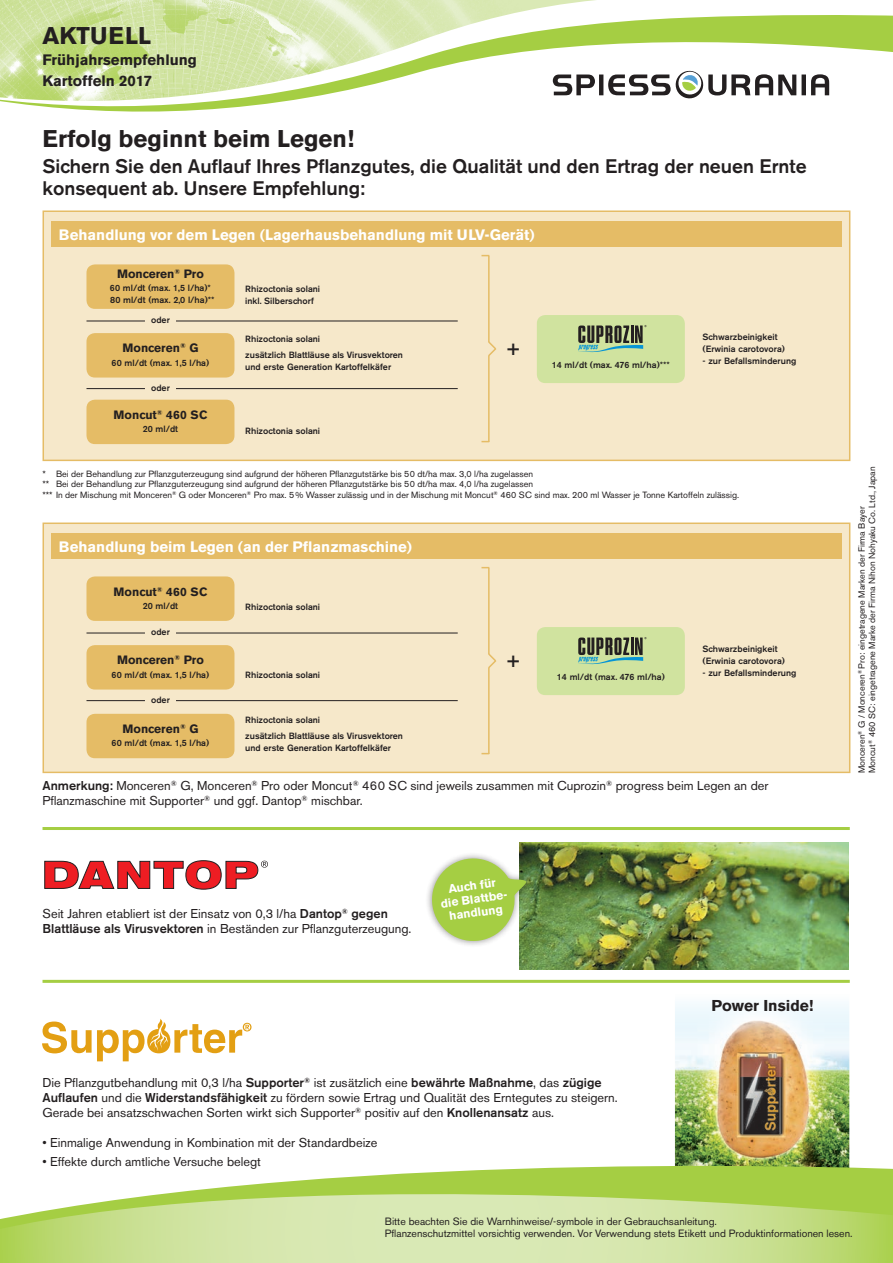
<style>
.page{position:relative;width:893px;height:1263px;background:#fff}
.page>*{position:absolute;margin:0;border:0;box-sizing:border-box;transform-origin:0 0}
.t1{font:700 24px "Akzidenz Grotesk BE";color:#231f20}
.t2{font:500 19.5px/21.9px "Akzidenz Grotesk BE";color:#231f20}
.t3{font:700 15.6px "Akzidenz Grotesk BE";color:#231f20}
.t4{font:700 15px "Akzidenz Grotesk BE";color:#fff}
.t5{font:700 15px/21px "Akzidenz Grotesk BE";color:#231f20}
.t6{font:12.75px/15px "Akzidenz Grotesk BE";color:#231f20}
.t7{font:700 12px "Akzidenz Grotesk BE";color:#231f20}
.t8{font:700 12px/13.5px "Akzidenz Grotesk BE";color:#fff;text-align:center}
.t9{font:10.5px/12px "Akzidenz Grotesk BE";color:#231f20}
.t10{font:500 9px/12px "Akzidenz Grotesk BE";color:#231f20}
.t11{font:9px/10.5px "Akzidenz Grotesk BE";color:#231f20}
.s1{font-weight:500}
</style>
<div class="page">
<img style="left:675px;top:969px;width:174px;height:177px">
<div style="left:43px;top:210px;width:807px;height:251px;background:#f6e8ca;border:2px solid #e5bc66"></div>
<div style="left:43px;top:522px;width:807px;height:251px;background:#f6e8ca;border:2px solid #e5bc66"></div>
<svg style="left:89px;top:15px;width:804px;height:97px"></svg>
<svg style="left:7px;top:15px;width:760px;height:95px"></svg>
<img style="left:0;top:0;width:597px;height:102px">
<svg style="left:553px;top:69px;width:276px;height:31px"></svg>
<svg style="left:0;top:1232px;width:893px;height:31px;background:#cde29b"></svg>
<svg style="left:0;top:1146px;width:893px;height:86px"></svg>
<div style="left:86px;top:264px;width:148px;height:45px;background:#e5bc66;border-radius:9px"></div>
<div style="left:537px;top:315px;width:148px;height:68px;background:#d0e39f;border-radius:9px"></div>
<div style="left:86px;top:333px;width:148px;height:45px;background:#e5bc66;border-radius:9px"></div>
<div style="left:86px;top:400px;width:148px;height:44px;background:#e5bc66;border-radius:9px"></div>
<div style="left:52px;top:221px;width:790px;height:26px;background:#e5bc66"></div>
<div style="left:52px;top:533px;width:790px;height:26px;background:#e5bc66"></div>
<div style="left:86px;top:645px;width:148px;height:44px;background:#e5bc66;border-radius:9px"></div>
<div style="left:86px;top:714px;width:148px;height:44px;background:#e5bc66;border-radius:9px"></div>
<div style="left:86px;top:576px;width:148px;height:45px;background:#e5bc66;border-radius:9px"></div>
<hr style="left:86px;top:321px;width:59px;height:1px;background:#231f20">
<hr style="left:176px;top:321px;width:282px;height:1px;background:#231f20">
<hr style="left:86px;top:633px;width:59px;height:1px;background:#231f20">
<hr style="left:176px;top:633px;width:282px;height:1px;background:#231f20">
<hr style="left:86px;top:388px;width:59px;height:1px;background:#231f20">
<hr style="left:176px;top:388px;width:282px;height:1px;background:#231f20">
<hr style="left:86px;top:700px;width:59px;height:1px;background:#231f20">
<hr style="left:176px;top:700px;width:282px;height:1px;background:#231f20">
<hr style="left:488px;top:256px;width:2px;height:86px;background:#e5bc66">
<hr style="left:488px;top:355px;width:2px;height:87px;background:#e5bc66">
<svg style="left:488px;top:340px;width:9px;height:18px"></svg>
<hr style="left:488px;top:568px;width:2px;height:86px;background:#e5bc66">
<hr style="left:488px;top:667px;width:2px;height:87px;background:#e5bc66">
<svg style="left:488px;top:652px;width:9px;height:18px"></svg>
<svg style="left:42px;top:1019px;width:209px;height:42px"></svg>
<hr style="left:43px;top:980px;width:807px;height:3px;background:#a5ce43">
<hr style="left:43px;top:827px;width:807px;height:3px;background:#a5ce43">
<svg style="left:44px;top:860px;width:224px;height:30px"></svg>
<img style="left:520px;top:842px;width:329px;height:127px">
<div style="left:425px;top:851px;width:108px;height:97px;background:#231f20;opacity:.5"></div>
<svg style="left:426px;top:853px;width:101px;height:94px"></svg>
<svg style="left:578px;top:325px;width:68px;height:27px"></svg>
<div style="left:537px;top:627px;width:148px;height:68px;background:#d0e39f;border-radius:9px"></div>
<svg style="left:578px;top:637px;width:68px;height:27px"></svg>
<h1 class="t1" style="left:43px;top:21px;width:110px">AKTUELL</h1>
<p class="t5" style="left:43px;top:49px;width:156px">Frühjahrsempfehlung<br>Kartoffeln 2017</p>
<h1 class="t1" style="left:43px;top:124px;width:313px">Erfolg beginnt beim Legen!</h1>
<h2 class="t2" style="left:43px;top:155px;width:766px">Sichern Sie den Auflauf Ihres Pflanzgutes, die Qualität und den Ertrag der neuen Ernte konsequent ab. Unsere Empfehlung:</h2>
<p class="t4" style="left:59px;top:226px;width:477px">Behandlung vor dem Legen (Lagerhausbehandlung mit ULV-Gerät)</p>
<p class="t7" style="left:117px;top:266px;width:88px">Monceren<sup>®</sup> Pro</p>
<p class="t10" style="left:110px;top:282px;width:106px">60 ml/dt (max. 1,5 l/ha)*<br>80 ml/dt (max. 2,0 l/ha)**</p>
<p class="t10" style="left:151px;top:314px;width:20px">oder</p>
<p class="t7" style="left:123px;top:341px;width:77px">Monceren<sup>®</sup> G</p>
<p class="t10" style="left:112px;top:356px;width:99px">60 ml/dt (max. 1,5 l/ha)</p>
<p class="t10" style="left:151px;top:382px;width:20px">oder</p>
<p class="t7" style="left:114px;top:408px;width:95px">Moncut<sup>®</sup> 460 SC</p>
<p class="t10" style="left:143px;top:423px;width:37px">20 ml/dt</p>
<p class="t10" style="left:245px;top:282px;width:76px">Rhizoctonia solani inkl. Silberschorf</p>
<p class="t10" style="left:245px;top:331px;width:159px;line-height:16.2px">Rhizoctonia solani<br>zusätzlich Blattläuse als Virusvektoren</p>
<p class="t10" style="left:245px;top:361px;width:147px">und erste Generation Kartoffelkäfer</p>
<p class="t10" style="left:245px;top:425px;width:76px">Rhizoctonia solani</p>
<h2 class="t2" style="left:507px;top:337px;width:15px">+</h2>
<p class="t10" style="left:552px;top:359px;width:120px">14 ml/dt (max. 476 ml/ha)***</p>
<p class="t10" style="left:702px;top:331px;width:84px">Schwarzbeinigkeit (Erwinia carotovora)</p>
<p class="t10" style="left:702px;top:355px;width:95px">- zur Befallsminderung</p>
<p class="t11" style="left:43px;top:468px;width:698px">* Bei der Behandlung zur Pflanzguterzeugung sind aufgrund der höheren Pflanzgutstärke bis 50 dt/ha max. 3,0 l/ha zugelassen<br>** Bei der Behandlung zur Pflanzguterzeugung sind aufgrund der höheren Pflanzgutstärke bis 50 dt/ha max. 4,0 l/ha zugelassen<br>*** In der Mischung mit Monceren<sup>®</sup> G oder Monceren<sup>®</sup> Pro max. 5% Wasser zulässig und in der Mischung mit Moncut<sup>®</sup> 460 SC sind max. 200 ml Wasser je Tonne Kartoffeln zulässig.</p>
<p class="t11" style="left:856px;top:773px;width:308px;rotate:-90deg">Monceren<sup>®</sup> G / Monceren<sup>®</sup> Pro: eingetragene Marken der Firma Bayer<br>Moncut<sup>®</sup> 460 SC: eingetragene Marke der Firma Nihon Nohyaku Co. Ltd., Japan</p>
<p class="t4" style="left:59px;top:538px;width:355px">Behandlung beim Legen (an der Pflanzmaschine)</p>
<p class="t7" style="left:114px;top:584px;width:95px">Moncut<sup>®</sup> 460 SC</p>
<p class="t10" style="left:143px;top:600px;width:37px">20 ml/dt</p>
<p class="t10" style="left:245px;top:600px;width:76px">Rhizoctonia solani</p>
<p class="t10" style="left:151px;top:626px;width:20px">oder</p>
<p class="t10" style="left:702px;top:643px;width:84px">Schwarzbeinigkeit (Erwinia carotovora)</p>
<p class="t10" style="left:702px;top:667px;width:95px">- zur Befallsminderung</p>
<p class="t7" style="left:117px;top:653px;width:88px">Monceren<sup>®</sup> Pro</p>
<p class="t10" style="left:112px;top:668px;width:99px">60 ml/dt (max. 1,5 l/ha)</p>
<p class="t10" style="left:245px;top:669px;width:76px">Rhizoctonia solani</p>
<h2 class="t2" style="left:507px;top:649px;width:15px">+</h2>
<p class="t10" style="left:557px;top:671px;width:110px">14 ml/dt (max. 476 ml/ha)</p>
<p class="t10" style="left:151px;top:694px;width:20px">oder</p>
<p class="t10" style="left:245px;top:711px;width:159px;line-height:16.2px">Rhizoctonia solani<br>zusätzlich Blattläuse als Virusvektoren</p>
<p class="t10" style="left:245px;top:741px;width:147px">und erste Generation Kartoffelkäfer</p>
<p class="t7" style="left:123px;top:722px;width:77px">Monceren<sup>®</sup> G</p>
<p class="t10" style="left:112px;top:737px;width:99px">60 ml/dt (max. 1,5 l/ha)</p>
<p class="t6" style="left:43px;top:778px;width:727px"><span class="s1">Anmerkung:</span> Monceren<sup>®</sup> G, Monceren<sup>®</sup> Pro oder Moncut<sup>®</sup> 460 SC sind jeweils zusammen mit Cuprozin<sup>®</sup> progress beim Legen an der<br>Pflanzmaschine mit Supporter<sup>®</sup> und ggf. Dantop<sup>®</sup> mischbar.</p>
<p class="t6" style="left:43px;top:906px;width:371px">Seit Jahren etabliert ist der Einsatz von 0,3 l/ha <span class="s1">Dantop</span><sup>®</sup> <span class="s1">gegen<br>Blattläuse als Virusvektoren</span> in Beständen zur Pflanzguterzeugung.</p>
<p class="t8" style="left:438px;top:884px;width:70px;rotate:-8deg">Auch für<br>die Blattbe&shy;handlung</p>
<p class="t6" style="left:43px;top:1075px;width:577px">Die Pflanzgutbehandlung mit 0,3 l/ha <span class="s1">Supporter</span><sup>®</sup> ist zusätzlich eine <span class="s1">bewährte Maßnahme</span>, das <span class="s1">zügige<br>Auflaufen</span> und die <span class="s1">Widerstandsfähigkeit</span> zu fördern sowie Ertrag und Qualität des Erntegutes zu steigern.<br>Gerade bei ansatzschwachen Sorten wirkt sich Supporter<sup>®</sup> positiv auf den <span class="s1">Knollenansatz</span> aus.</p>
<p class="t6" style="left:43px;top:1135px;width:336px">• Einmalige Anwendung in Kombination mit der Standardbeize</p>
<p class="t6" style="left:43px;top:1154px;width:220px">• Effekte durch amtliche Versuche belegt</p>
<p class="t3" style="left:711px;top:997px;width:103px">Power Inside!</p>
<p class="t9" style="left:385px;top:1215px;width:469px">Bitte beachten Sie die Warnhinweise/-symbole in der Gebrauchsanleitung.<br>Pflanzenschutzmittel vorsichtig verwenden. Vor Verwendung stets Etikett und Produktinformationen lesen.</p>
</div>
